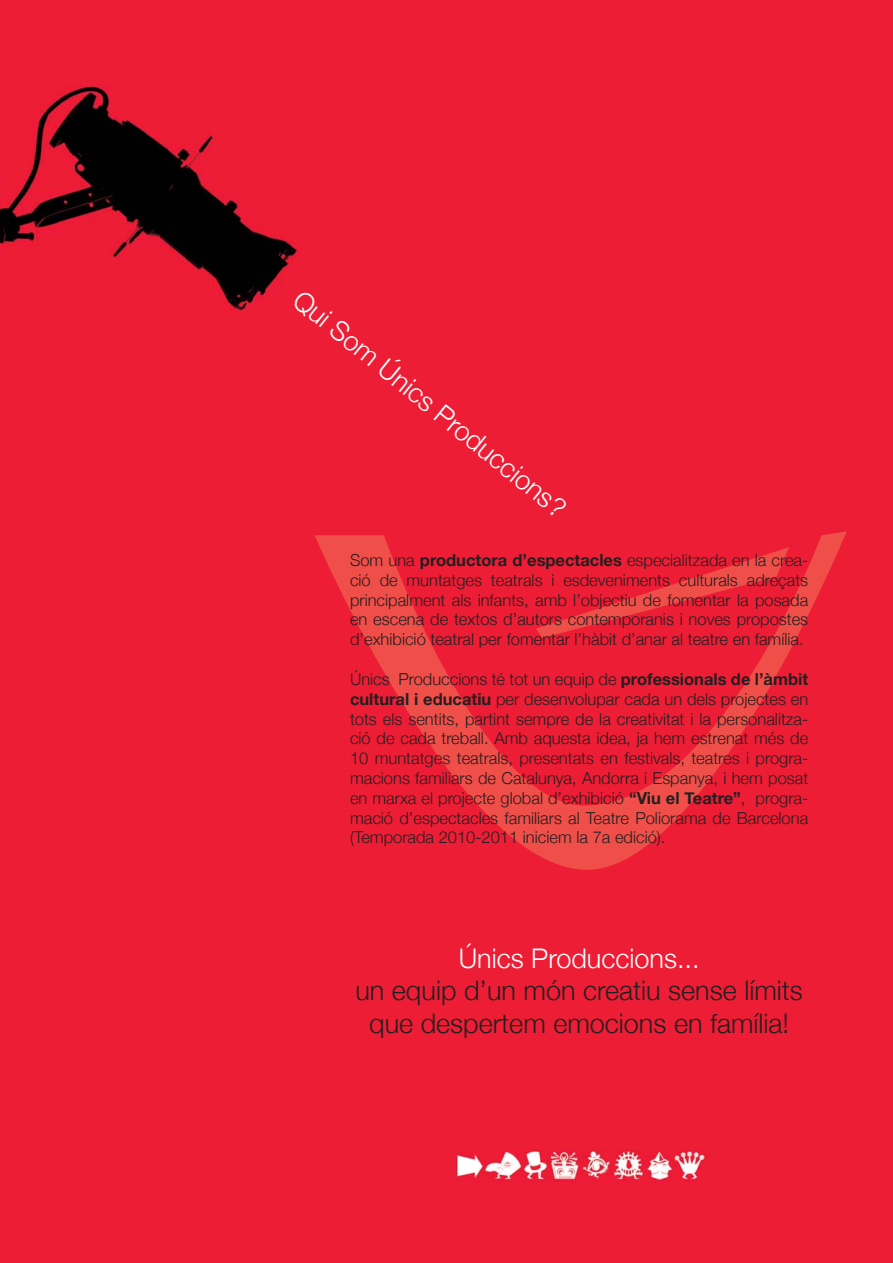
<style>
.page{position:relative;width:893px;height:1263px;background:#fff}
.page>*{position:absolute;margin:0;border:0;box-sizing:border-box;transform-origin:0 0}
.t1{font:300 27px/32.4px "Helvetica Neue";color:#231f20;text-align:center}
.t2{font:300 27px "Helvetica Neue";color:#fff}
.t3{font:300 16.5px/19.8px "Helvetica Neue";color:#231f20;text-align:justify}
.s1{font-weight:700}
</style>
<div class="page">
<div style="left:0;top:0;width:892px;height:1262px;background:#ed1d35"></div>
<svg style="left:314px;top:531px;width:532px;height:338px;background:#ed2739"></svg>
<svg style="left:536px;top:547px;width:252px;height:90px;background:#ed2739"></svg>
<img style="left:455px;top:1149px;width:352px;height:32px">
<h1 class="t2" style="left:307px;top:283px;width:343px;rotate:39deg">Qui Som Únics Produccions?</h1>
<p class="t3" style="left:350px;top:549px;width:459px">Som una <span class="s1">productora d’espectacles</span> especialitzada en la crea&shy;ció de muntatges teatrals i esdeveniments culturals adreçats principalment als infants, amb l’objectiu de fomentar la posada en escena de textos d’autors contemporanis i noves propostes d’exhibició teatral per fomentar l’hàbit d’anar al teatre en família.</p>
<p class="t3" style="left:350px;top:668px;width:459px">Únics Produccions té tot un equip de <span class="s1">professionals de l’àmbit cultural i educatiu</span> per desenvolupar cada un dels projectes en tots els sentits, partint sempre de la creativitat i la personalitza&shy;ció de cada treball. Amb aquesta idea, ja hem estrenat més de 10 muntatges teatrals, presentats en festivals, teatres i progra&shy;macions familiars de Catalunya, Andorra i Espanya, i hem posat en marxa el projecte global d’exhibició <span class="s1">“Viu el Teatre”</span>, progra&shy;mació d’espectacles familiars al Teatre Poliorama de Barcelona (Temporada 2010-2011 iniciem la 7a edició).</p>
<h1 class="t2" style="left:458px;top:941px;width:242px">Únics Produccions...</h1>
<h1 class="t1" style="left:355px;top:973px;width:449px">un equip d’un món creatiu sense límits que despertem emocions en família!</h1>
</div>
